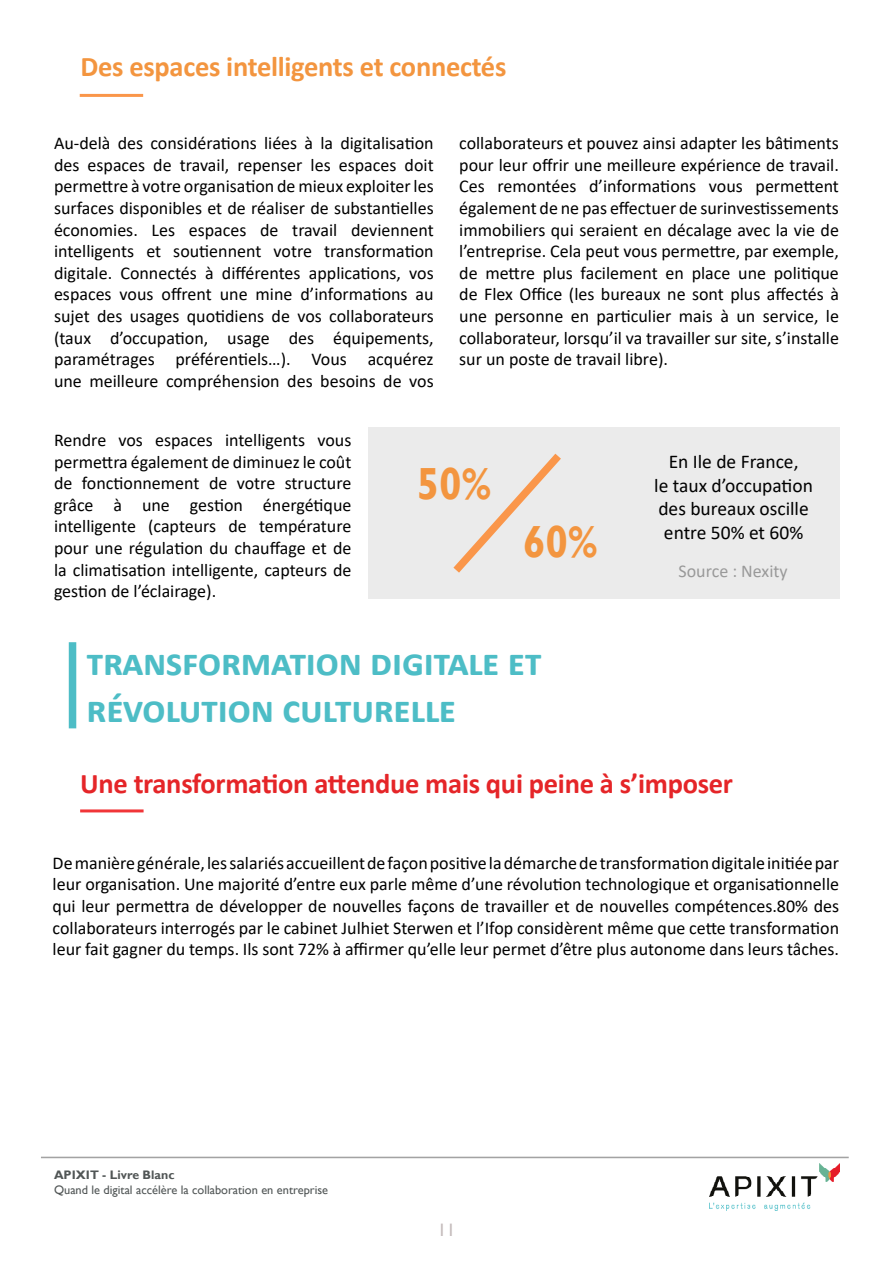
<style>
.page{position:relative;width:893px;height:1263px;background:#fff}
.page>*{position:absolute;margin:0;border:0;box-sizing:border-box;transform-origin:0 0}
.t1{font:700 45px "Gill Sans";color:#f3953f;scale:.91 1}
.t2{font:700 39px/46.8px "Calibri";letter-spacing:-.01em;color:#4dbdc6}
.t3{font:700 28.5px "Calibri";letter-spacing:-.01em;color:#e52528}
.t4{font:700 28.5px "Calibri";color:#f3953f}
.t5{font:19.5px/23.4px "Calibri";color:#000;text-align:center}
.t6{font:18px/21.6px "Calibri";color:#000;text-align:justify}
.t7{font:18px "Calibri";color:#999}
.t8{font:18px "Gill Sans";color:#c5bdbd}
.t9{font:12.3px "Gill Sans";color:#515656}
.t10{font:700 12.3px "Gill Sans";color:#515656}
</style>
<div class="page">
<hr style="left:41px;top:1157px;width:808px;height:1px;background:#a3a3a3">
<img style="left:709px;top:1163px;width:130px;height:47px">
<hr style="left:80px;top:94px;width:63px;height:3px;background:#fa964a">
<div style="left:369px;top:427px;width:471px;height:171px;background:#ebebeb"></div>
<div style="left:69px;top:642px;width:7px;height:86px;background:#4dbdc6"></div>
<hr style="left:80px;top:809px;width:64px;height:3px;background:#f13538">
<svg style="left:453px;top:453px;width:108px;height:120px"></svg>
<h3 class="t4" style="left:80px;top:46px;width:427px">Des espaces intelligents et connectés</h3>
<p class="t6" style="left:54px;top:132px;width:381px">Au-delà des considérations liées à la digitalisation des espaces de travail, repenser les espaces doit permettre à votre organisation de mieux exploiter les surfaces disponibles et de réaliser de substantielles économies. Les espaces de travail deviennent intelligents et soutiennent votre transformation digitale. Connectés à différentes applications, vos espaces vous offrent une mine d’informations au sujet des usages quotidiens de vos collaborateurs (taux d’occupation, usage des équipements, paramétrages préférentiels…). Vous acquérez une meilleure compréhension des besoins de vos</p>
<p class="t6" style="left:459px;top:132px;width:381px">collaborateurs et pouvez ainsi adapter les bâtiments pour leur offrir une meilleure expérience de travail.<br>Ces remontées d’informations vous permettent également de ne pas effectuer de surinvestissements immobiliers qui seraient en décalage avec la vie de l’entreprise. Cela peut vous permettre, par exemple, de mettre plus facilement en place une politique de Flex Office (les bureaux ne sont plus affectés à une personne en particulier mais à un service, le collaborateur, lorsqu’il va travailler sur site, s’installe sur un poste de travail libre).</p>
<p class="t6" style="left:54px;top:429px;width:299px">Rendre vos espaces intelligents vous permettra également de diminuez le coût de fonctionnement de votre structure grâce à une gestion énergétique intelligente (capteurs de température pour une régulation du chauffage et de la climatisation intelligente, capteurs de gestion de l’éclairage).</p>
<h1 class="t1" style="left:417px;top:457px;width:84px">50%</h1>
<h1 class="t1" style="left:523px;top:514px;width:84px">60%</h1>
<h2 class="t2" style="left:87px;top:638px;width:457px">transformation digitale et révolution culturelle</h2>
<p class="t5" style="left:654px;top:450px;width:160px">En Ile de France,<br>le taux d’occupation des bureaux oscille entre 50% et 60%</p>
<p class="t7" style="left:678px;top:559px;width:111px">Source : Nexity</p>
<h3 class="t3" style="left:80px;top:763px;width:654px">Une transformation attendue mais qui peine à s’imposer</h3>
<p class="t6" style="left:53px;top:852px;width:788px">De manière générale, les salariés accueillent de façon positive la démarche de transformation digitale initiée par leur organisation. Une majorité d’entre eux parle même d’une révolution technologique et organisationnelle qui leur permettra de développer de nouvelles façons de travailler et de nouvelles compétences.80% des collaborateurs interrogés par le cabinet Julhiet Sterwen et l’Ifop considèrent même que cette transformation leur fait gagner du temps. Ils sont 72% à affirmer qu’elle leur permet d’être plus autonome dans leurs tâches.</p>
<p class="t10" style="left:54px;top:1168px;width:122px">APIXIT - Livre Blanc</p>
<p class="t9" style="left:54px;top:1183px;width:276px">Quand le digital accélère la collaboration en entreprise</p>
<p class="t8" style="left:437px;top:1219px;width:19px">11</p>
</div>
